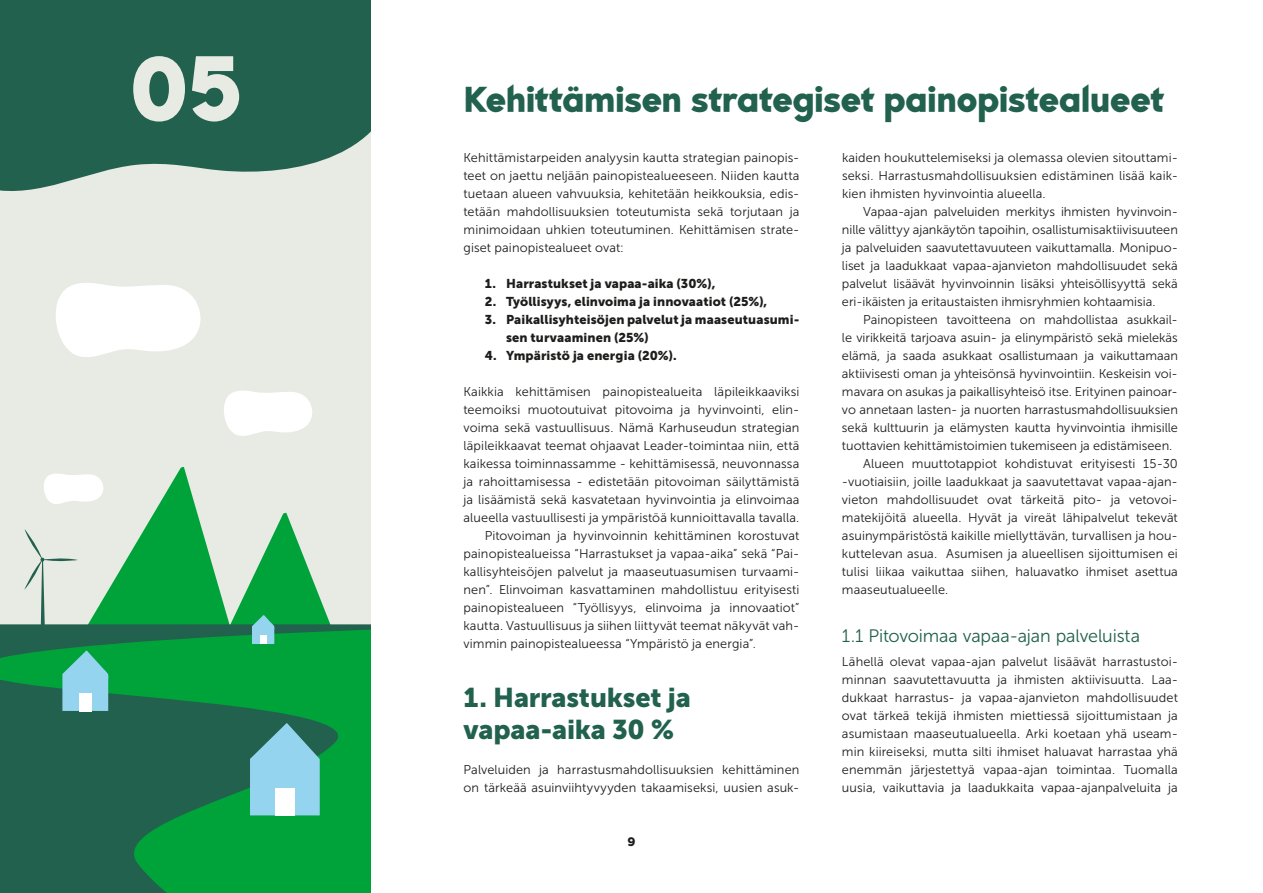
<style>
.page{position:relative;width:1263px;height:893px;background:#fff}
.page>*{position:absolute;margin:0;border:0;box-sizing:border-box;transform-origin:0 0}
.t1{font:900 105px "Slenco";color:#e8eae4}
.t2{font:900 40.5px "Slenco";color:#21614d}
.t3{font:27px/32.4px "Museo Sans 900";letter-spacing:-.005em;color:#21614d}
.t4{font:18px "Museo Sans 300";letter-spacing:-.01em;color:#21614d}
.t5{font:12.75px/18px "Museo Sans 300";letter-spacing:.005em;color:#1d1d1b;text-align:justify}
.t6{font:12.75px/18px "Museo Sans 900";letter-spacing:.01em;color:#1d1d1b}
.t7{font:800 12.75px "AXIS";color:#1d1d1b}
</style>
<div class="page">
<div style="left:0;top:0;width:371px;height:893px;background:#e8eae4"></div>
<svg style="left:224px;top:390px;width:88px;height:46px"></svg>
<svg style="left:56px;top:283px;width:145px;height:74px"></svg>
<svg style="left:0;top:629px;width:371px;height:264px;background:#108143"></svg>
<svg style="left:250px;top:723px;width:70px;height:92px;background:#7bbbcb"></svg>
<div style="left:275px;top:788px;width:20px;height:28px;background:#fff"></div>
<svg style="left:62px;top:651px;width:47px;height:60px;background:#73c8c6"></svg>
<div style="left:79px;top:693px;width:13px;height:18px;background:#fff"></div>
<svg style="left:24px;top:467px;width:309px;height:177px"></svg>
<div style="left:260px;top:635px;width:6px;height:9px;background:#fff"></div>
<svg style="left:0;top:0;width:371px;height:191px;background:#37705d"></svg>
<h1 class="t1" style="left:129px;top:31px;width:115px">05</h1>
<h2 class="t2" style="left:463px;top:77px;width:702px">Kehittämisen strategiset painopistealueet</h2>
<p class="t5" style="left:463px;top:149px;width:337px">Kehittämistarpeiden analyysin kautta strategian painopis&shy;teet on jaettu neljään painopistealueeseen. Niiden kautta tuetaan alueen vahvuuksia, kehitetään heikkouksia, edis&shy;tetään mahdollisuuksien toteutumista sekä torjutaan ja minimoidaan uhkien toteutuminen. Kehittämisen strate&shy;giset painopistealueet ovat:</p>
<p class="t6" style="left:485px;top:275px;width:232px">1. Harrastukset ja vapaa-aika (30%),</p>
<p class="t6" style="left:485px;top:293px;width:284px">2. Työllisyys, elinvoima ja innovaatiot (25%),</p>
<p class="t6" style="left:506px;top:311px;width:295px;text-indent:-21px">3. Paikallisyhteisöjen palvelut ja maaseutuasumi&shy;sen turvaaminen (25%)</p>
<p class="t6" style="left:485px;top:347px;width:193px">4. Ympäristö ja energia (20%).</p>
<p class="t5" style="left:463px;top:383px;width:337px">Kaikkia kehittämisen painopistealueita läpileikkaaviksi</p>
<p class="t5" style="left:463px;top:401px;width:337px">teemoiksi muotoutuivat pitovoima ja hyvinvointi, elin-</p>
<p class="t5" style="left:463px;top:419px;width:337px">voima sekä vastuullisuus. Nämä Karhuseudun strategian</p>
<p class="t5" style="left:463px;top:437px;width:337px">läpileikkaavat teemat ohjaavat Leader-toimintaa niin, että</p>
<p class="t5" style="left:463px;top:455px;width:337px">kaikessa toiminnassamme - kehittämisessä, neuvonnassa</p>
<p class="t5" style="left:463px;top:473px;width:337px">ja rahoittamisessa - edistetään pitovoiman säilyttämistä</p>
<p class="t5" style="left:463px;top:491px;width:337px">ja lisäämistä sekä kasvatetaan hyvinvointia ja elinvoimaa</p>
<p class="t5" style="left:463px;top:509px;width:337px">alueella vastuullisesti ja ympäristöä kunnioittavalla tavalla.</p>
<p class="t5" style="left:485px;top:527px;width:316px">Pitovoiman ja hyvinvoinnin kehittäminen korostuvat</p>
<p class="t5" style="left:463px;top:545px;width:337px">painopistealueissa “Harrastukset ja vapaa-aika” sekä “Pai-</p>
<p class="t5" style="left:463px;top:563px;width:337px">kallisyhteisöjen palvelut ja maaseutuasumisen turvaami-</p>
<p class="t5" style="left:463px;top:581px;width:337px">nen”. Elinvoiman kasvattaminen mahdollistuu erityisesti</p>
<p class="t5" style="left:463px;top:599px;width:337px">painopistealueen “Työllisyys, elinvoima ja innovaatiot”</p>
<p class="t5" style="left:463px;top:617px;width:337px">kautta. Vastuullisuus ja siihen liittyvät teemat näkyvät vah-</p>
<p class="t5" style="left:463px;top:635px;width:294px">vimmin painopistealueessa “Ympäristö ja energia”.</p>
<h3 class="t3" style="left:463px;top:681px;width:229px">1. Harrastukset ja vapaa-aika 30 %</h3>
<p class="t5" style="left:463px;top:761px;width:337px">Palveluiden ja harrastusmahdollisuuksien kehittäminen on tärkeää asuinviihtyvyyden takaamiseksi, uusien asuk-</p>
<p class="t5" style="left:842px;top:149px;width:337px">kaiden houkuttelemiseksi ja olemassa olevien sitouttami&shy;seksi. Harrastusmahdollisuuksien edistäminen lisää kaik&shy;kien ihmisten hyvinvointia alueella.</p>
<p class="t5" style="left:842px;top:203px;width:337px;text-indent:21px">Vapaa-ajan palveluiden merkitys ihmisten hyvinvoin&shy;nille välittyy ajankäytön tapoihin, osallistumisaktiivisuuteen ja palveluiden saavutettavuuteen vaikuttamalla. Monipuo&shy;liset ja laadukkaat vapaa-ajanvieton mahdollisuudet sekä palvelut lisäävät hyvinvoinnin lisäksi yhteisöllisyyttä sekä eri-ikäisten ja eritaustaisten ihmisryhmien kohtaamisia.</p>
<p class="t5" style="left:863px;top:311px;width:316px">Painopisteen tavoitteena on mahdollistaa asukkail-</p>
<p class="t5" style="left:842px;top:329px;width:337px">le virikkeitä tarjoava asuin- ja elinympäristö sekä mielekäs</p>
<p class="t5" style="left:842px;top:347px;width:337px">elämä, ja saada asukkaat osallistumaan ja vaikuttamaan</p>
<p class="t5" style="left:842px;top:365px;width:337px">aktiivisesti oman ja yhteisönsä hyvinvointiin. Keskeisin voi-</p>
<p class="t5" style="left:842px;top:383px;width:337px">mavara on asukas ja paikallisyhteisö itse. Erityinen painoar-</p>
<p class="t5" style="left:842px;top:401px;width:337px">vo annetaan lasten- ja nuorten harrastusmahdollisuuksien</p>
<p class="t5" style="left:842px;top:419px;width:337px">sekä kulttuurin ja elämysten kautta hyvinvointia ihmisille</p>
<p class="t5" style="left:842px;top:437px;width:332px">tuottavien kehittämistoimien tukemiseen ja edistämiseen.</p>
<p class="t5" style="left:863px;top:455px;width:316px">Alueen muuttotappiot kohdistuvat erityisesti 15-30</p>
<p class="t5" style="left:842px;top:473px;width:337px">-vuotiaisiin, joille laadukkaat ja saavutettavat vapaa-ajan-</p>
<p class="t5" style="left:842px;top:491px;width:337px">vieton mahdollisuudet ovat tärkeitä pito- ja vetovoi-</p>
<p class="t5" style="left:842px;top:509px;width:337px">matekijöitä alueella. Hyvät ja vireät lähipalvelut tekevät</p>
<p class="t5" style="left:842px;top:527px;width:337px">asuinympäristöstä kaikille miellyttävän, turvallisen ja hou-</p>
<p class="t5" style="left:842px;top:545px;width:337px">kuttelevan asua. Asumisen ja alueellisen sijoittumisen ei</p>
<p class="t5" style="left:842px;top:563px;width:337px">tulisi liikaa vaikuttaa siihen, haluavatko ihmiset asettua</p>
<p class="t5" style="left:842px;top:581px;width:108px">maaseutualueelle.</p>
<h3 class="t4" style="left:842px;top:626px;width:300px">1.1 Pitovoimaa vapaa-ajan palveluista</h3>
<p class="t5" style="left:842px;top:653px;width:337px">Lähellä olevat vapaa-ajan palvelut lisäävät harrastustoi&shy;minnan saavutettavuutta ja ihmisten aktiivisuutta. Laa&shy;dukkaat harrastus- ja vapaa-ajanvieton mahdollisuudet ovat tärkeä tekijä ihmisten miettiessä sijoittumistaan ja asumistaan maaseutualueella. Arki koetaan yhä useam&shy;min kiireiseksi, mutta silti ihmiset haluavat harrastaa yhä enemmän järjestettyä vapaa-ajan toimintaa. Tuomalla uusia, vaikuttavia ja laadukkaita vapaa-ajanpalveluita ja</p>
<p class="t7" style="left:627px;top:833px;width:10px">9</p>
</div>
